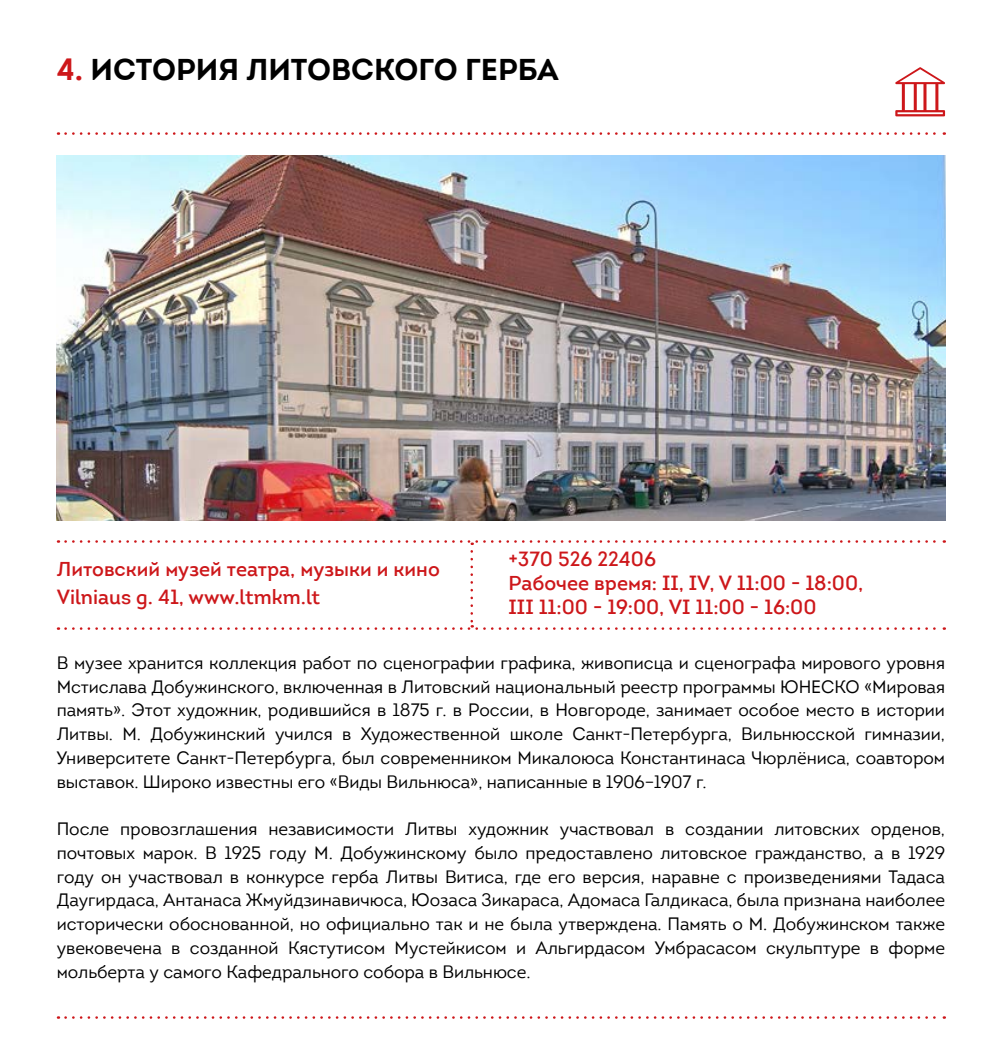
<style>
.page{position:relative;width:993px;height:1056px;background:#fff}
.page>*{position:absolute;margin:0;border:0;box-sizing:border-box;transform-origin:0 0}
.t1{font:700 30px "Intro";color:#000}
.t2{font:600 20px/24px "Intro";color:#cd171a}
.t3{font:17.5px/23.8px "Intro";letter-spacing:-.005em;color:#000;text-align:justify}
.s1{color:#cd171a}
</style>
<div class="page">
<svg style="left:65px;top:132px;width:879px;height:3px"></svg>
<svg style="left:65px;top:1016px;width:879px;height:3px"></svg>
<svg style="left:65px;top:540px;width:879px;height:5px"></svg>
<svg style="left:65px;top:551px;width:879px;height:79px"></svg>
<img style="left:57px;top:155px;width:887px;height:365px">
<svg style="left:895px;top:67px;width:49px;height:49px"></svg>
<h1 class="t1" style="left:57px;top:50px;width:503px"><span class="s1">4.</span> ИСТОРИЯ ЛИТОВСКОГО ГЕРБА</h1>
<p class="t2" style="left:57px;top:555px;width:384px;line-height:27.5px">Литовский музей театра, музыки и кино<br>Vilniaus g. 41, www.ltmkm.lt</p>
<p class="t2" style="left:508px;top:547px;width:356px">+370 526 22406<br>Рабочее время: II, IV, V 11:00 - 18:00,<br>III 11:00 - 19:00, VI 11:00 - 16:00</p>
<p class="t3" style="left:57px;top:651px;width:889px">В музее хранится коллекция работ по сценографии графика, живописца и сценографа мирового уровня Мстислава Добужинского, включенная в Литовский национальный реестр программы ЮНЕСКО «Мировая память». Этот художник, родившийся в 1875 г. в России, в Новгороде, занимает особое место в истории Литвы. М. Добужинский учился в Художественной школе Санкт-Петербурга, Вильнюсской гимназии, Университете Санкт-Петербурга, был современником Микалоюса Константинаса Чюрлёниса, соавтором выставок. Широко известны его «Виды Вильнюса», написанные в 1906–1907 г.</p>
<p class="t3" style="left:57px;top:817px;width:889px">После провозглашения независимости Литвы художник участвовал в создании литовских орденов, почтовых марок. В 1925 году М. Добужинскому было предоставлено литовское гражданство, а в 1929 году он участвовал в конкурсе герба Литвы Витиса, где его версия, наравне с произведениями Тадаса Даугирдаса, Антанаса Жмуйдзинавичюса, Юозаса Зикараса, Адомаса Галдикаса, была признана наиболее исторически обоснованной, но официально так и не была утверждена. Память о М. Добужинском также увековечена в созданной Кястутисом Мустейкисом и Альгирдасом Умбрасасом скульптуре в форме мольберта у самого Кафедрального собора в Вильнюсе.</p>
</div>
